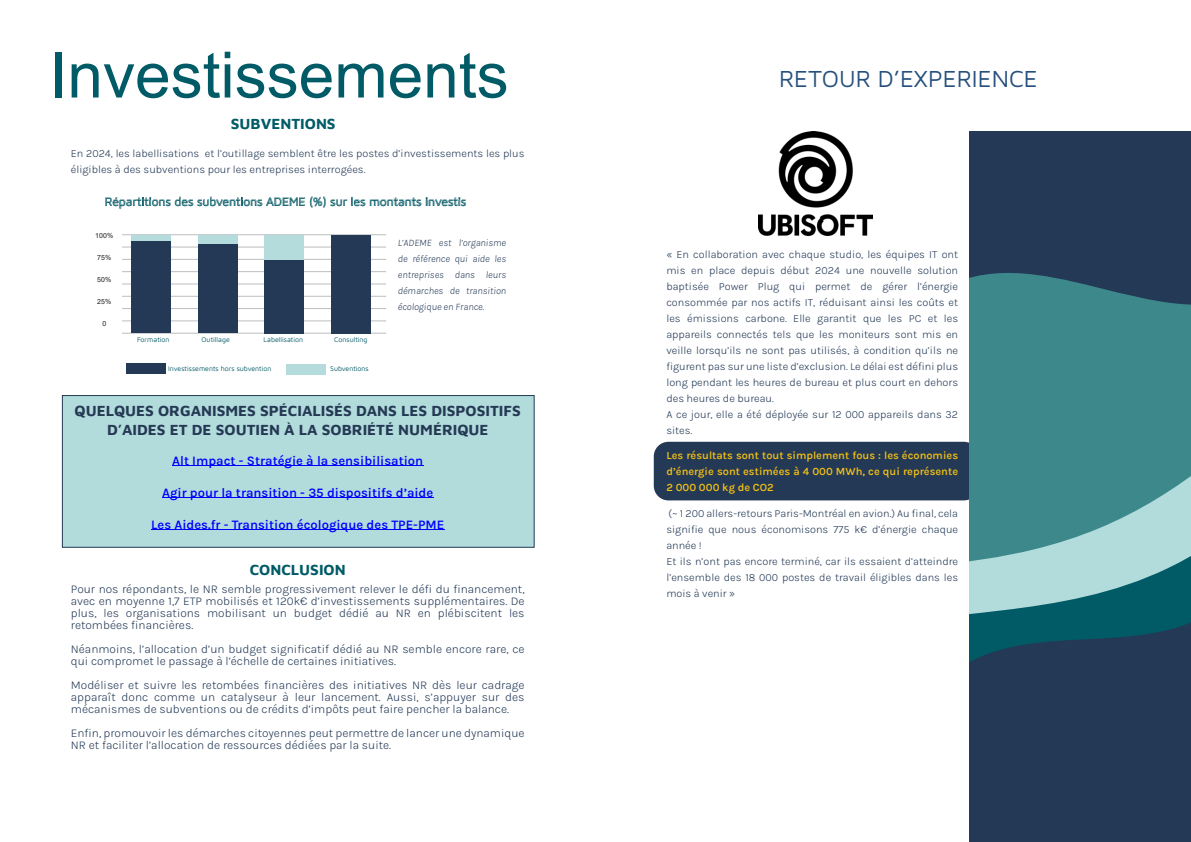
<style>
.page{position:relative;width:1191px;height:842px;background:#fff}
.page>*{position:absolute;margin:0;border:0;box-sizing:border-box;transform-origin:0 0}
.t1{font:64px "Arial";color:#005b67}
.t2{font:24px "Maven Pro";color:#26507d}
.t3{font:700 15.1px/19px "Maven Pro";color:#253954;text-align:center}
.t4{font:700 15.1px "Maven Pro";color:#005b67}
.t5{font:600 13px "Karla";color:#00f}
.t6{font:12.1px "Maven Pro";color:#005b67}
.t7{font:300 12px/12px "Karla";color:#233955;text-align:justify}
.t8{font:300 11px/16px "Karla";color:#233955}
.t9{font:600 11px/16px "Karla";color:#f4c016;text-align:justify}
.t10{font:italic 300 10px/16px "Karla";color:#233955;text-align:justify}
.t11{font:7px "Maven Pro";color:#065b67}
.t12{font:7px "Arial";color:#231f20}
</style>
<div class="page">
<hr style="left:122px;top:333px;width:264px;height:1px;background:#bbbdc0">
<hr style="left:122px;top:321px;width:264px;height:1px;background:#bbbdc0">
<hr style="left:122px;top:308px;width:264px;height:1px;background:#bbbdc0">
<hr style="left:122px;top:296px;width:264px;height:1px;background:#bbbdc0">
<hr style="left:122px;top:284px;width:264px;height:1px;background:#bbbdc0">
<hr style="left:122px;top:271px;width:264px;height:1px;background:#bbbdc0">
<hr style="left:122px;top:259px;width:264px;height:1px;background:#bbbdc0">
<hr style="left:122px;top:247px;width:264px;height:1px;background:#bbbdc0">
<hr style="left:122px;top:235px;width:264px;height:1px;background:#bbbdc0">
<hr style="left:122px;top:227px;width:264px;height:1px;background:#bbbdc0">
<div style="left:132px;top:235px;width:39px;height:7px;background:#b5dcdc"></div>
<div style="left:198px;top:235px;width:39px;height:9px;background:#b5dcdc"></div>
<div style="left:265px;top:235px;width:39px;height:25px;background:#b5dcdc"></div>
<div style="left:132px;top:242px;width:39px;height:91px;background:#233955"></div>
<div style="left:286px;top:364px;width:40px;height:10px;background:#b5dcdc"></div>
<div style="left:127px;top:363px;width:39px;height:11px;background:#233955"></div>
<div style="left:265px;top:260px;width:39px;height:73px;background:#233955"></div>
<div style="left:331px;top:235px;width:39px;height:98px;background:#233955"></div>
<div style="left:198px;top:244px;width:39px;height:89px;background:#233955"></div>
<svg style="left:105px;top:196px;width:361px;height:13px"></svg>
<div style="left:62px;top:395px;width:472px;height:152px;background:#b2dcdc;border:1px solid #233955"></div>
<hr style="left:172px;top:465px;width:251px;height:1px;background:#00f">
<hr style="left:162px;top:497px;width:271px;height:1px;background:#00f">
<hr style="left:151px;top:529px;width:293px;height:1px;background:#00f">
<img style="left:758px;top:131px;width:114px;height:105px">
<div style="left:654px;top:442px;width:324px;height:58px;background:#233955;border-radius:15px"></div>
<div style="left:969px;top:131px;width:222px;height:40px;background:#233955"></div>
<svg style="left:969px;top:171px;width:222px;height:666px"></svg>
<h1 class="t1" style="left:50px;top:51px;width:460px">Investissements</h1>
<h3 class="t4" style="left:231px;top:114px;width:106px">SUBVENTIONS</h3>
<p class="t8" style="left:71px;top:145px;width:455px">En 2024, les labellisations et l’outillage semblent être les postes d’investissements les plus éligibles à des subventions pour les entreprises interrogées.</p>
<p class="t6" style="left:105px;top:194px;width:363px">Répartitions des subventions ADEME (%) sur les montants investis</p>
<p class="t12" style="left:95px;top:232px;width:19px">100%</p>
<p class="t12" style="left:97px;top:254px;width:16px">75%</p>
<p class="t12" style="left:97px;top:276px;width:16px">50%</p>
<p class="t12" style="left:97px;top:298px;width:16px">25%</p>
<p class="t12" style="left:102px;top:320px;width:5px">0</p>
<p class="t11" style="left:202px;top:335px;width:30px">Outillage</p>
<p class="t11" style="left:263px;top:335px;width:41px">Labellisation</p>
<p class="t11" style="left:334px;top:335px;width:35px">Consulting</p>
<p class="t11" style="left:137px;top:335px;width:34px">Formation</p>
<p class="t11" style="left:168px;top:364px;width:105px">Investissements hors subvention</p>
<p class="t11" style="left:330px;top:364px;width:40px">Subventions</p>
<p class="t10" style="left:398px;top:235px;width:110px">L’ADEME est l’organisme de référence qui aide les entreprises dans leurs démarches de transition écologique en France.</p>
<h3 class="t3" style="left:75px;top:401px;width:448px">QUELQUES ORGANISMES SPÉCIALISÉS DANS LES DISPOSITIFS<br>D’AIDES ET DE SOUTIEN À LA SOBRIÉTÉ NUMÉRIQUE</h3>
<p class="t5" style="left:172px;top:453px;width:253px">Alt Impact - Stratégie à la sensibilisation</p>
<p class="t5" style="left:162px;top:485px;width:273px">Agir pour la transition - 35 dispositifs d’aide</p>
<p class="t5" style="left:151px;top:517px;width:295px">Les Aides.fr - Transition écologique des TPE-PME</p>
<h3 class="t4" style="left:250px;top:561px;width:97px">CONCLUSION</h3>
<p class="t7" style="left:71px;top:583px;width:455px">Pour nos répondants, le NR semble progressivement relever le défi du financement, avec en moyenne 1,7 ETP mobilisés et 120k€ d’investissements supplémentaires. De plus, les organisations mobilisant un budget dédié au NR en plébiscitent les retombées financières.</p>
<p class="t7" style="left:71px;top:643px;width:455px">Néanmoins, l’allocation d’un budget significatif dédié au NR semble encore rare, ce qui compromet le passage à l’échelle de certaines initiatives.</p>
<p class="t7" style="left:71px;top:679px;width:455px">Modéliser et suivre les retombées financières des initiatives NR dès leur cadrage apparaît donc comme un catalyseur à leur lancement. Aussi, s’appuyer sur des mécanismes de subventions ou de crédits d’impôts peut faire pencher la balance.</p>
<p class="t7" style="left:71px;top:727px;width:455px">Enfin, promouvoir les démarches citoyennes peut permettre de lancer une dynamique<br>NR et faciliter l’allocation de ressources dédiées par la suite.</p>
<h2 class="t2" style="left:779px;top:64px;width:260px">RETOUR D’EXPERIENCE</h2>
<p class="t8" style="left:666px;top:246px;width:293px">« En collaboration avec chaque studio, les équipes IT ont mis en place depuis début 2024 une nouvelle solution baptisée Power Plug qui permet de gérer l’énergie consommée par nos actifs IT, réduisant ainsi les coûts et les émissions carbone. Elle garantit que les PC et les appareils connectés tels que les moniteurs sont mis en veille lorsqu’ils ne sont pas utilisés, à condition qu’ils ne figurent pas sur une liste d’exclusion. Le délai est défini plus long pendant les heures de bureau et plus court en dehors des heures de bureau.<br>A ce jour, elle a été déployée sur 12 000 appareils dans 32 sites.</p>
<p class="t9" style="left:666px;top:447px;width:293px">Les résultats sont tout simplement fous : les économies d’énergie sont estimées à 4 000 MWh, ce qui représente 2 000 000 kg de CO2</p>
<p class="t8" style="left:666px;top:505px;width:293px">(~ 1 200 allers-retours Paris-Montréal en avion.) Au final, cela signifie que nous économisons 775 k€ d’énergie chaque année !<br>Et ils n’ont pas encore terminé, car ils essaient d’atteindre l’ensemble des 18 000 postes de travail éligibles dans les mois à venir »</p>
</div>
